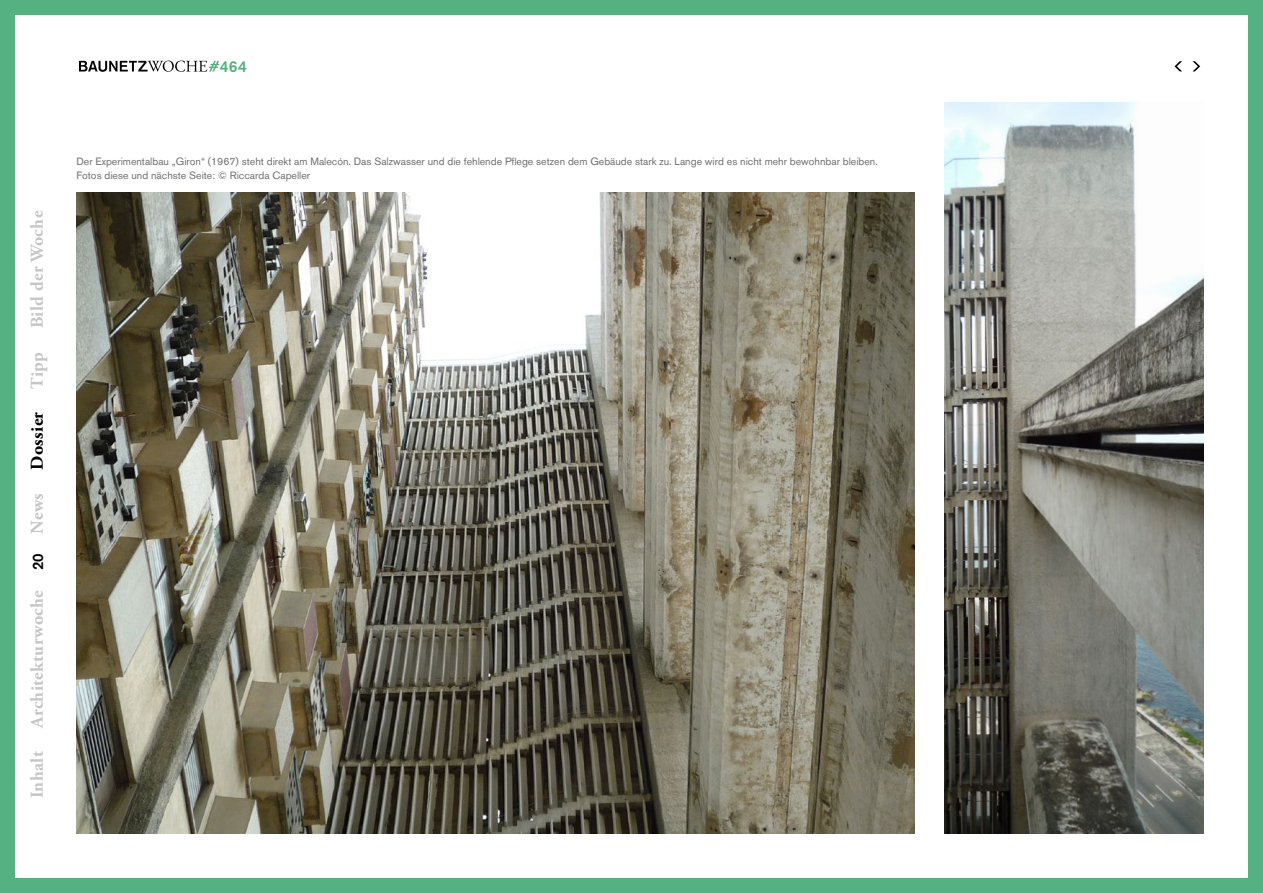
<style>
.page{position:relative;width:1263px;height:893px;background:#fff}
.page>*{position:absolute;margin:0;border:0;box-sizing:border-box;transform-origin:0 0}
.t1{font:700 18px "Adobe Garamond Pro";letter-spacing:.02em;color:#c6c6c6}
.t2{font:700 18px "Adobe Garamond Pro";letter-spacing:.02em;color:#000}
.t3{font:500 15.75px "Akzidenz Grotesk BQ";color:#55b082}
.t4{font:500 15px "Akzidenz Grotesk BQ";color:#000}
.t5{font:10.5px/13.5px "Akzidenz Grotesk BQ";color:#706f6f}
</style>
<div class="page">
<div style="left:0;top:0;width:1263px;height:893px;border:15px solid #55b082"></div>
<svg style="left:1192px;top:61px;width:8px;height:10px"></svg>
<svg style="left:1174px;top:61px;width:8px;height:10px"></svg>
<img style="left:944px;top:102px;width:259px;height:731px">
<img style="left:77px;top:192px;width:837px;height:641px">
<svg style="left:79px;top:61px;width:140px;height:11px"></svg>
<h2 class="t3" style="left:220px;top:56px;width:29px">464</h2>
<h1 class="t1" style="left:27px;top:328px;width:119px;rotate:-90deg">Bild der Woche</h1>
<h1 class="t1" style="left:27px;top:389px;width:38px;rotate:-90deg">Tipp</h1>
<h1 class="t2" style="left:27px;top:470px;width:59px;rotate:-90deg">Dossier</h1>
<h1 class="t1" style="left:27px;top:534px;width:42px;rotate:-90deg">News</h1>
<h3 class="t4" style="left:29px;top:570px;width:18px;rotate:-90deg">20</h3>
<h1 class="t1" style="left:27px;top:728px;width:139px;rotate:-90deg">Architekturwoche</h1>
<h1 class="t1" style="left:27px;top:798px;width:49px;rotate:-90deg">Inhalt</h1>
<p class="t5" style="left:77px;top:155px;width:803px">Der Experimentalbau „Giron“ (1967) steht direkt am Malecón. Das Salzwasser und die fehlende Pflege setzen dem Gebäude stark zu. Lange wird es nicht mehr bewohnbar bleiben.<br>Fotos diese und nächste Seite: © Riccarda Capeller</p>
</div>
